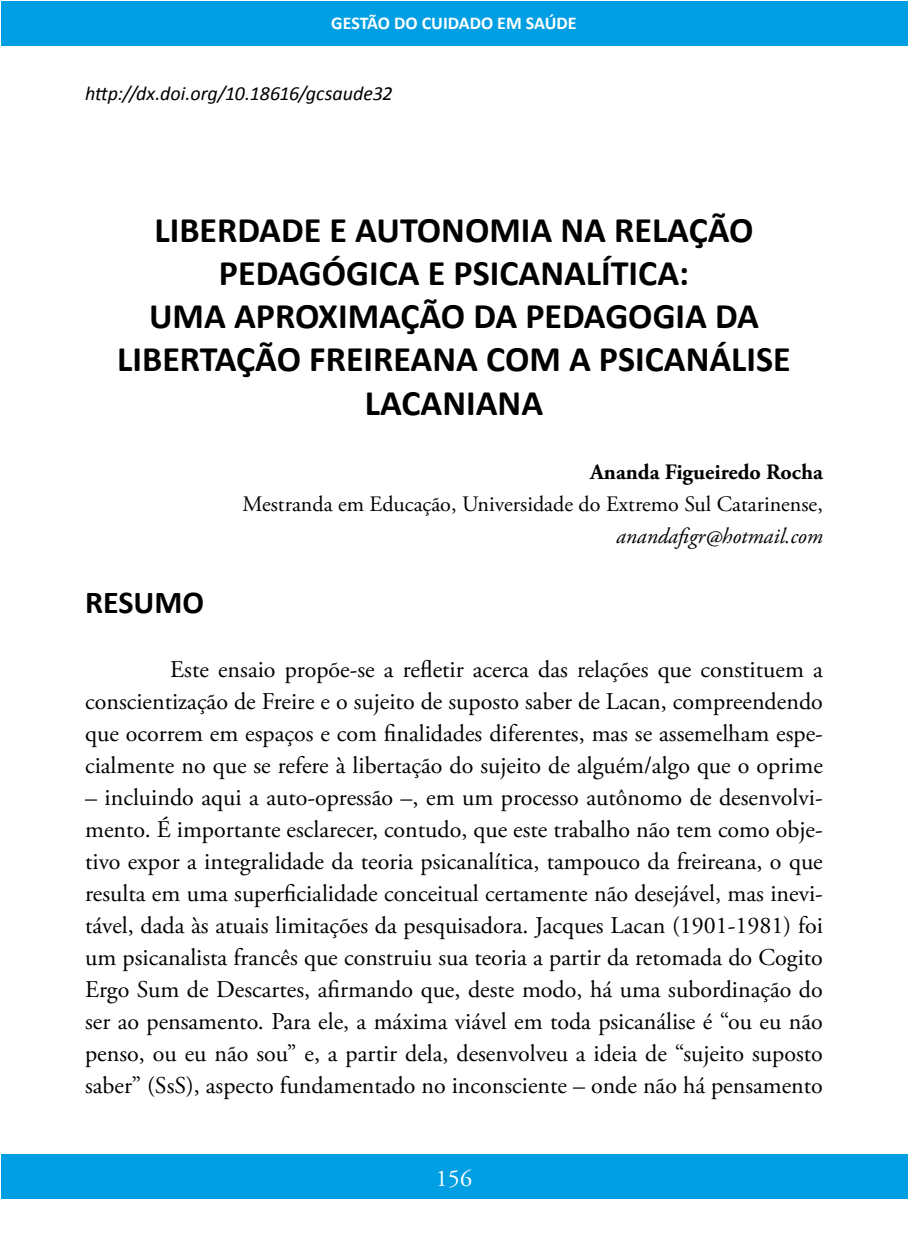
<style>
.page{position:relative;width:908px;height:1248px;background:#fff}
.page>*{position:absolute;margin:0;border:0;box-sizing:border-box;transform-origin:0 0}
.t1{font:700 36px/43.2px "Calibri";color:#000;text-align:center}
.t2{font:700 32px "Calibri";color:#000}
.t3{font:24px/32px "Adobe Garamond Pro";color:#000;text-align:justify}
.t4{font:24px "Adobe Garamond Pro";color:#fff}
.t5{font:22px "Adobe Garamond Pro";color:#000}
.t6{font:italic 22px "Adobe Garamond Pro";color:#000}
.t7{font:700 22px "Adobe Garamond Pro";color:#000}
.t8{font:italic 20px "Calibri";color:#000}
.t9{font:700 18px "Calibri";color:#fff}
</style>
<div class="page">
<div style="left:1px;top:1px;width:906px;height:44px;background:#009fe3"></div>
<div style="left:1px;top:1154px;width:906px;height:44px;background:#009fe3"></div>
<p class="t9" style="left:331px;top:11px;width:247px">GESTÃO DO CUIDADO EM SAÚDE</p>
<p class="t8" style="left:85px;top:80px;width:309px">http://dx.doi.org/10.18616/gcsaude32</p>
<h1 class="t1" style="left:117px;top:208px;width:674px">LIBERDADE E AUTONOMIA NA RELAÇÃO<br>PEDAGÓGICA E PSICANALÍTICA:<br>UMA APROXIMAÇÃO DA PEDAGOGIA DA<br>LIBERTAÇÃO FREIREANA COM A PSICANÁLISE<br>LACANIANA</h1>
<h2 class="t2" style="left:85px;top:582px;width:120px">RESUMO</h2>
<p class="t7" style="left:590px;top:459px;width:234px">Ananda Figueiredo Rocha</p>
<p class="t5" style="left:242px;top:490px;width:581px">Mestranda em Educação, Universidade do Extremo Sul Catarinense,</p>
<p class="t6" style="left:615px;top:522px;width:208px">anandafigr@hotmail.com</p>
<p class="t3" style="left:85px;top:654px;width:739px;text-indent:85px">Este ensaio propõe-se a refletir acerca das relações que constituem a conscientização de Freire e o sujeito de suposto saber de Lacan, compreendendo que ocorrem em espaços e com finalidades diferentes, mas se assemelham espe&shy;cialmente no que se refere à libertação do sujeito de alguém/algo que o oprime</p>
<p class="t3" style="left:85px;top:782px;width:739px">– incluindo aqui a auto-opressão –, em um processo autônomo de desenvolvi&shy;mento. É importante esclarecer, contudo, que este trabalho não tem como obje&shy;tivo expor a integralidade da teoria psicanalítica, tampouco da freireana, o que resulta em uma superficialidade conceitual certamente não desejável, mas inevi&shy;tável, dada às atuais limitações da pesquisadora. Jacques Lacan (1901-1981) foi um psicanalista francês que construiu sua teoria a partir da retomada do Cogito Ergo Sum de Descartes, afirmando que, deste modo, há uma subordinação do ser ao pensamento. Para ele, a máxima viável em toda psicanálise é “ou eu não penso, ou eu não sou” e, a partir dela, desenvolveu a ideia de “sujeito suposto saber” (SsS), aspecto fundamentado no inconsciente – onde não há pensamento</p>
<p class="t4" style="left:436px;top:1163px;width:37px">156</p>
</div>
